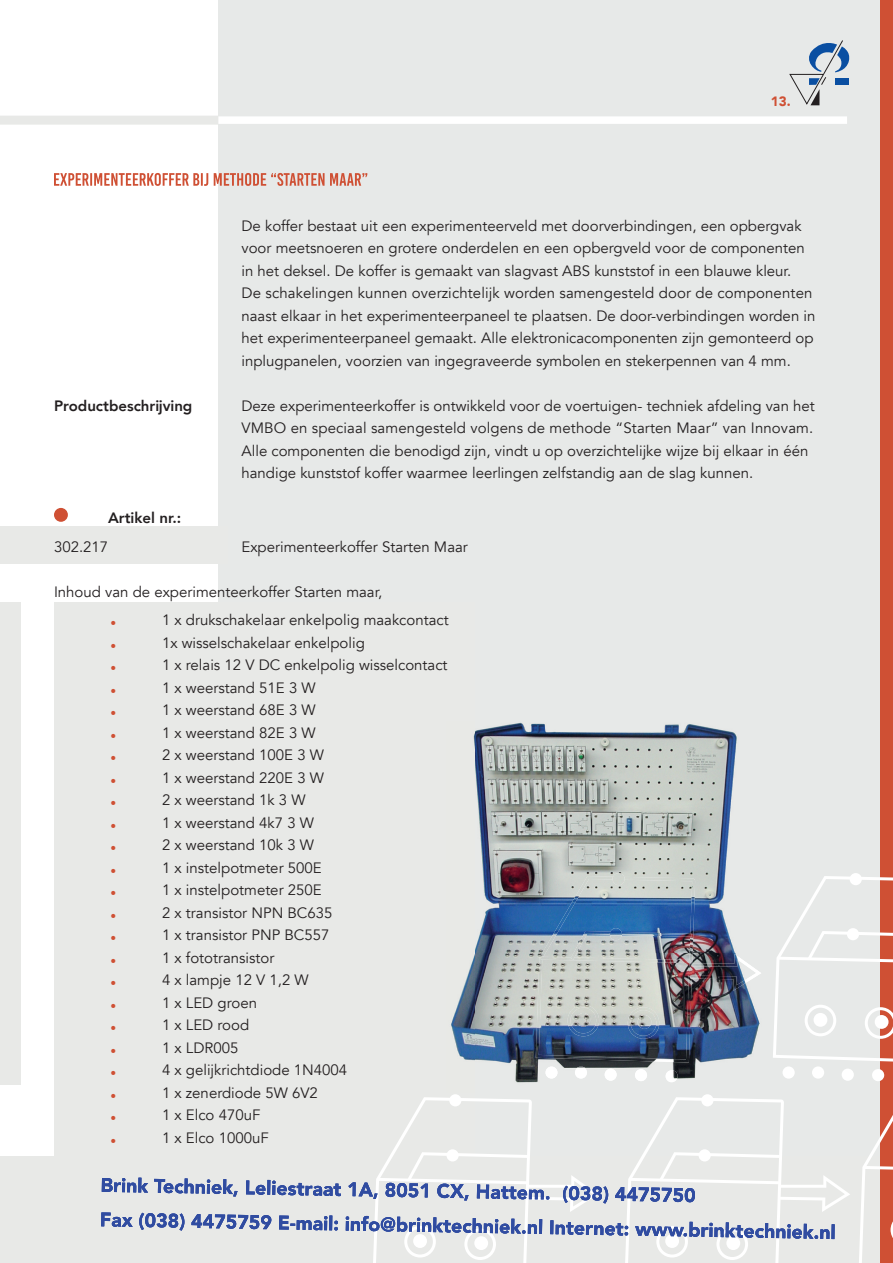
<style>
.page{position:relative;width:893px;height:1263px;background:#fff}
.page>*{position:absolute;margin:0;border:0;box-sizing:border-box;transform-origin:0 0}
.t1{font:37.5px "Avenir";color:#cf5034}
.t2{font:15px/22.5px "Avenir";color:#231f20}
.t3{font:800 15px "Avenir";color:#231f20}
.t4{font:900 13.5px "Avenir";color:#cf5034}
</style>
<div class="page">
<div style="left:218px;top:0;width:675px;height:1157px;background:#e7e9e8"></div>
<div style="left:0;top:1157px;width:893px;height:106px;background:#e8e9e7"></div>
<div style="left:0;top:116px;width:847px;height:8px;background:#fff"></div>
<div style="left:880px;top:0;width:13px;height:1263px;background:#cf5034"></div>
<div style="left:0;top:116px;width:218px;height:9px;background:#e8e9e7"></div>
<svg style="left:789px;top:40px;width:61px;height:66px"></svg>
<div style="left:54px;top:602px;width:420px;height:555px;background:#e8e9e7"></div>
<div style="left:0;top:602px;width:21px;height:482px;background:#e8e9e7"></div>
<div style="left:0;top:526px;width:228px;height:37px;background:#e8e9e7"></div>
<svg style="left:54px;top:173px;width:313px;height:13px"></svg>
<div style="left:54px;top:508px;width:14px;height:14px;background:#cf5034;border-radius:50%"></div>
<div style="left:701px;top:1094px;width:12px;height:12px;background:#fff;border-radius:50%"></div>
<div style="left:850px;top:873px;width:12px;height:12px;background:#fff;border-radius:50%"></div>
<svg style="left:773px;top:876px;width:120px;height:186px"></svg>
<div style="left:842px;top:1068px;width:12px;height:13px;background:#fff;border-radius:50%"></div>
<div style="left:812px;top:1066px;width:12px;height:13px;background:#fff;border-radius:50%"></div>
<div style="left:782px;top:1066px;width:13px;height:13px;background:#fff;border-radius:50%"></div>
<svg style="left:859px;top:1069px;width:34px;height:194px"></svg>
<div style="left:449px;top:1094px;width:12px;height:12px;background:#fff;border-radius:50%"></div>
<img style="left:451px;top:722px;width:286px;height:361px">
<img style="left:536px;top:873px;width:225px;height:209px">
<svg style="left:101px;top:1097px;width:749px;height:166px"></svg>
<p class="t4" style="left:771px;top:89px;width:21px">13.</p>
<p class="t2" style="left:242px;top:215px;width:575px">De koffer bestaat uit een experimenteerveld met doorverbindingen, een opbergvak voor meetsnoeren en grotere onderdelen en een opbergveld voor de componenten in het deksel. De koffer is gemaakt van slagvast ABS kunststof in een blauwe kleur.<br>De schakelingen kunnen overzichtelijk worden samengesteld door de componenten naast elkaar in het experimenteerpaneel te plaatsen. De door-verbindingen worden in het experimenteerpaneel gemaakt. Alle elektronicacomponenten zijn gemonteerd op inplugpanelen, voorzien van ingegraveerde symbolen en stekerpennen van 4 mm.</p>
<p class="t3" style="left:54px;top:394px;width:140px">Productbeschrĳving</p>
<p class="t2" style="left:242px;top:395px;width:575px">Deze experimenteerkoffer is ontwikkeld voor de voertuigen- techniek afdeling van het VMBO en speciaal samengesteld volgens de methode “Starten Maar” van Innovam.<br>Alle componenten die benodigd zijn, vindt u op overzichtelijke wijze bij elkaar in één handige kunststof koffer waarmee leerlingen zelfstandig aan de slag kunnen.</p>
<p class="t3" style="left:108px;top:506px;width:75px">Artikel nr.:</p>
<p class="t2" style="left:54px;top:536px;width:56px">302.217</p>
<p class="t2" style="left:242px;top:536px;width:228px">Experimenteerkoffer Starten Maar</p>
<p class="t2" style="left:54px;top:581px;width:330px">Inhoud van de experimenteerkoffer Starten maar,</p>
<h1 class="t1" style="left:108px;top:590px;width:12px">.</h1>
<p class="t2" style="left:162px;top:609px;width:288px">1 x drukschakelaar enkelpolig maakcontact</p>
<h1 class="t1" style="left:108px;top:612px;width:12px">.</h1>
<p class="t2" style="left:162px;top:632px;width:204px">1x wisselschakelaar enkelpolig</p>
<h1 class="t1" style="left:108px;top:635px;width:12px">.</h1>
<p class="t2" style="left:162px;top:654px;width:287px">1 x relais 12 V DC enkelpolig wisselcontact</p>
<h1 class="t1" style="left:108px;top:657px;width:12px">.</h1>
<p class="t2" style="left:162px;top:677px;width:155px">1 x weerstand 51E 3 W</p>
<h1 class="t1" style="left:108px;top:680px;width:12px">.</h1>
<p class="t2" style="left:162px;top:699px;width:155px">1 x weerstand 68E 3 W</p>
<h1 class="t1" style="left:108px;top:702px;width:12px">.</h1>
<p class="t2" style="left:162px;top:722px;width:155px">1 x weerstand 82E 3 W</p>
<h1 class="t1" style="left:108px;top:725px;width:12px">.</h1>
<p class="t2" style="left:162px;top:744px;width:163px">2 x weerstand 100E 3 W</p>
<h1 class="t1" style="left:108px;top:747px;width:12px">.</h1>
<p class="t2" style="left:162px;top:767px;width:163px">1 x weerstand 220E 3 W</p>
<h1 class="t1" style="left:108px;top:770px;width:12px">.</h1>
<p class="t2" style="left:162px;top:789px;width:145px">2 x weerstand 1k 3 W</p>
<h1 class="t1" style="left:108px;top:792px;width:12px">.</h1>
<p class="t2" style="left:162px;top:812px;width:153px">1 x weerstand 4k7 3 W</p>
<h1 class="t1" style="left:108px;top:815px;width:12px">.</h1>
<p class="t2" style="left:162px;top:834px;width:153px">2 x weerstand 10k 3 W</p>
<h1 class="t1" style="left:108px;top:837px;width:12px">.</h1>
<p class="t2" style="left:162px;top:857px;width:161px">1 x instelpotmeter 500E</p>
<h1 class="t1" style="left:108px;top:860px;width:12px">.</h1>
<p class="t2" style="left:162px;top:879px;width:161px">1 x instelpotmeter 250E</p>
<h1 class="t1" style="left:108px;top:882px;width:12px">.</h1>
<p class="t2" style="left:162px;top:902px;width:172px">2 x transistor NPN BC635</p>
<h1 class="t1" style="left:108px;top:905px;width:12px">.</h1>
<p class="t2" style="left:162px;top:924px;width:169px">1 x transistor PNP BC557</p>
<h1 class="t1" style="left:108px;top:927px;width:12px">.</h1>
<p class="t2" style="left:162px;top:947px;width:114px">1 x fototransistor</p>
<h1 class="t1" style="left:108px;top:950px;width:12px">.</h1>
<p class="t2" style="left:162px;top:969px;width:148px">4 x lampje 12 V 1,2 W</p>
<h1 class="t1" style="left:108px;top:972px;width:12px">.</h1>
<p class="t2" style="left:162px;top:992px;width:97px">1 x LED groen</p>
<h1 class="t1" style="left:108px;top:995px;width:12px">.</h1>
<p class="t2" style="left:162px;top:1014px;width:89px">1 x LED rood</p>
<h1 class="t1" style="left:108px;top:1017px;width:12px">.</h1>
<p class="t2" style="left:162px;top:1037px;width:78px">1 x LDR005</p>
<h1 class="t1" style="left:108px;top:1040px;width:12px">.</h1>
<p class="t2" style="left:162px;top:1059px;width:187px">4 x gelijkrichtdiode 1N4004</p>
<h1 class="t1" style="left:108px;top:1062px;width:12px">.</h1>
<p class="t2" style="left:162px;top:1082px;width:157px">1 x zenerdiode 5W 6V2</p>
<h1 class="t1" style="left:108px;top:1085px;width:12px">.</h1>
<p class="t2" style="left:162px;top:1104px;width:100px">1 x Elco 470uF</p>
<h1 class="t1" style="left:108px;top:1107px;width:12px">.</h1>
<p class="t2" style="left:162px;top:1127px;width:108px">1 x Elco 1000uF</p>
</div>
